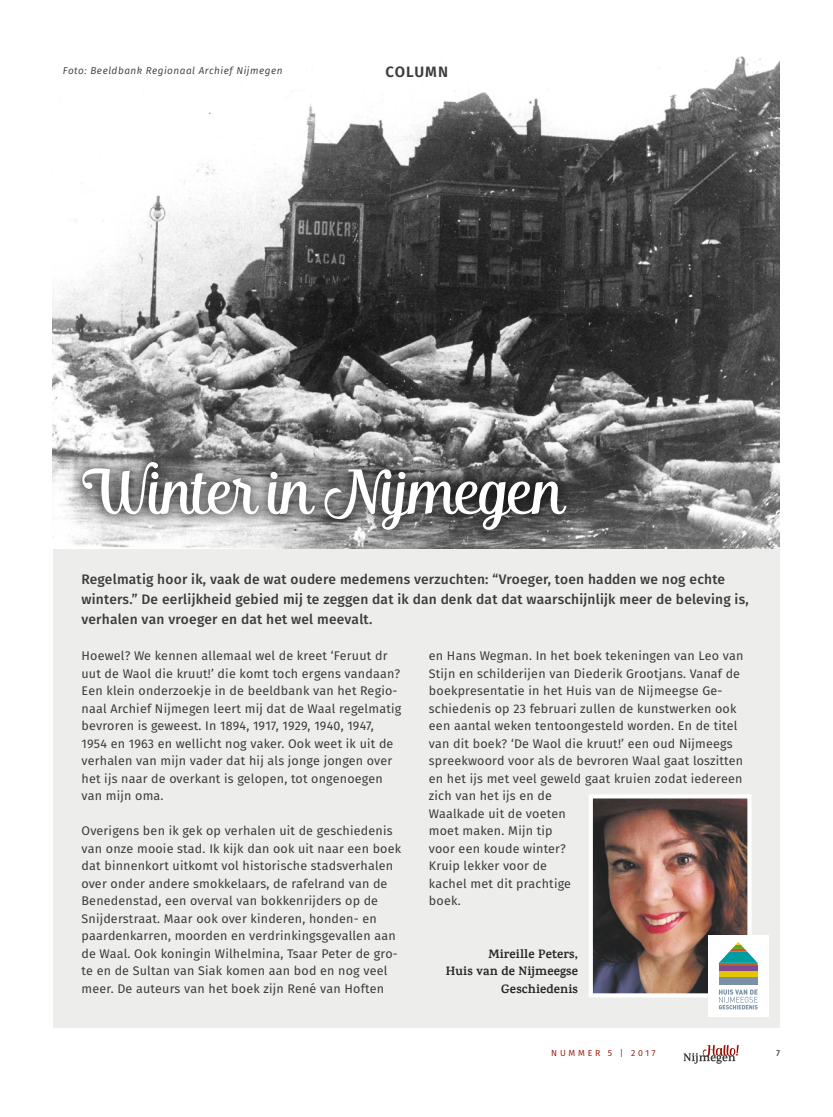
<style>
.page{position:relative;width:833px;height:1117px;background:#fff}
.page>*{position:absolute;margin:0;border:0;box-sizing:border-box;transform-origin:0 0}
.t1{font:italic 80px "Kathya";color:#fff}
.t2{font:600 15px "Fira Sans";letter-spacing:.06em;color:#3c3c3a}
.link_meer_weten{font:500 13.75px/20px "Fira Sans";letter-spacing:.015em;color:#3c3c3a}
.link_meer_weten-2{font:12.5px/17.5px "Fira Sans";letter-spacing:.015em;color:#3c3c3a}
.t3{font:700 12.5px/17.5px "Karma";letter-spacing:.01em;color:#272727;text-align:right}
.link_meer_weten-3{font:italic 10px "Fira Sans";letter-spacing:.05em;color:#3c3c3a}
.t4{font:8.75px "Fira Sans";letter-spacing:.305em;color:#9c1006}
.t5{font:500 8.75px "Fira Sans";color:#545453}
.s1{color:#3c3c3a}
</style>
<div class="page">
<svg style="left:683px;top:1045px;width:55px;height:18px"></svg>
<div style="left:53px;top:524px;width:727px;height:503px;background:#ededec"></div>
<img style="left:53px;top:56px;width:726px;height:492px">
<div style="left:67px;top:447px;width:514px;height:97px;background:#000;opacity:.55"></div>
<img style="left:593px;top:799px;width:153px;height:193px">
<div style="left:588px;top:794px;width:163px;height:203px;border:4px solid #fff"></div>
<div style="left:708px;top:934px;width:60px;height:82px;background:#fff"></div>
<svg style="left:719px;top:989px;width:38px;height:20px"></svg>
<div style="left:719px;top:976px;width:38px;height:8px;background:#7b92a6"></div>
<div style="left:719px;top:970px;width:38px;height:6px;background:#e5c400"></div>
<div style="left:719px;top:965px;width:38px;height:5px;background:#804992"></div>
<svg style="left:719px;top:942px;width:38px;height:23px"></svg>
<p class="link_meer_weten-3" style="left:63px;top:63px;width:221px">Foto: Beeldbank Regionaal Archief Nijmegen</p>
<p class="t2" style="left:385px;top:61px;width:64px">COLUMN</p>
<p class="t1" style="left:87px;top:439px;width:502px">Winter inNij mege n</p>
<p class="link_meer_weten" style="left:81px;top:569px;width:668px">Regelmatig hoor ik, vaak de wat oudere medemens verzuchten: “Vroeger, toen hadden we nog echte winters.” De eerlijkheid gebied mij te zeggen dat ik dan denk dat dat waarschijnlijk meer de beleving is, verhalen van vroeger en dat het wel meevalt.</p>
<p class="link_meer_weten-2" style="left:81px;top:646px;width:321px">Hoewel? We kennen allemaal wel de kreet ‘Feruut dr uut de Waol die kruut!’ die komt toch ergens vandaan?<br>Een klein onderzoekje in de beeldbank van het Regio&shy;naal Archief Nijmegen leert mij dat de Waal regelmatig bevroren is geweest. In 1894, 1917, 1929, 1940, 1947, 1954 en 1963 en wellicht nog vaker. Ook weet ik uit de verhalen van mijn vader dat hij als jonge jongen over het ijs naar de overkant is gelopen, tot ongenoegen van mijn oma.</p>
<p class="link_meer_weten-2" style="left:81px;top:821px;width:321px">Overigens ben ik gek op verhalen uit de geschiedenis van onze mooie stad. Ik kijk dan ook uit naar een boek dat binnenkort uitkomt vol historische stadsverhalen over onder andere smokkelaars, de rafelrand van de Benedenstad, een overval van bokkenrijders op de Snijderstraat. Maar ook over kinderen, honden- en paardenkarren, moorden en verdrinkingsgevallen aan de Waal. Ook koningin Wilhelmina, Tsaar Peter de gro&shy;te en de Sultan van Siak komen aan bod en nog veel meer. De auteurs van het boek zijn René van Hoften</p>
<p class="link_meer_weten-2" style="left:429px;top:646px;width:316px">en Hans Wegman. In het boek tekeningen van Leo van Stijn en schilderijen van Diederik Grootjans. Vanaf de boekpresentatie in het Huis van de Nijmeegse Ge&shy;schiedenis op 23 februari zullen de kunstwerken ook een aantal weken tentoongesteld worden. En de titel van dit boek? ‘De Waol die kruut!’ een oud Nijmeegs spreekwoord voor als de bevroren Waal gaat loszitten en het ijs met veel geweld gaat kruien zodat iedereen zich van het ijs en de<br>Waalkade uit de voeten<br>moet maken. Mijn tip<br>voor een koude winter?<br>Kruip lekker voor de<br>kachel met dit prachtige<br>boek.</p>
<p class="t3" style="left:488px;top:944px;width:91px">Mireille Peters,</p>
<p class="t3" style="left:446px;top:962px;width:134px">Huis van de Nijmeegse<br>Geschiedenis</p>
<p class="t4" style="left:551px;top:1046px;width:106px">NUMMER 5 <span class="s1">|</span> 2017</p>
<p class="t5" style="left:776px;top:1046px;width:5px">7</p>
</div>
